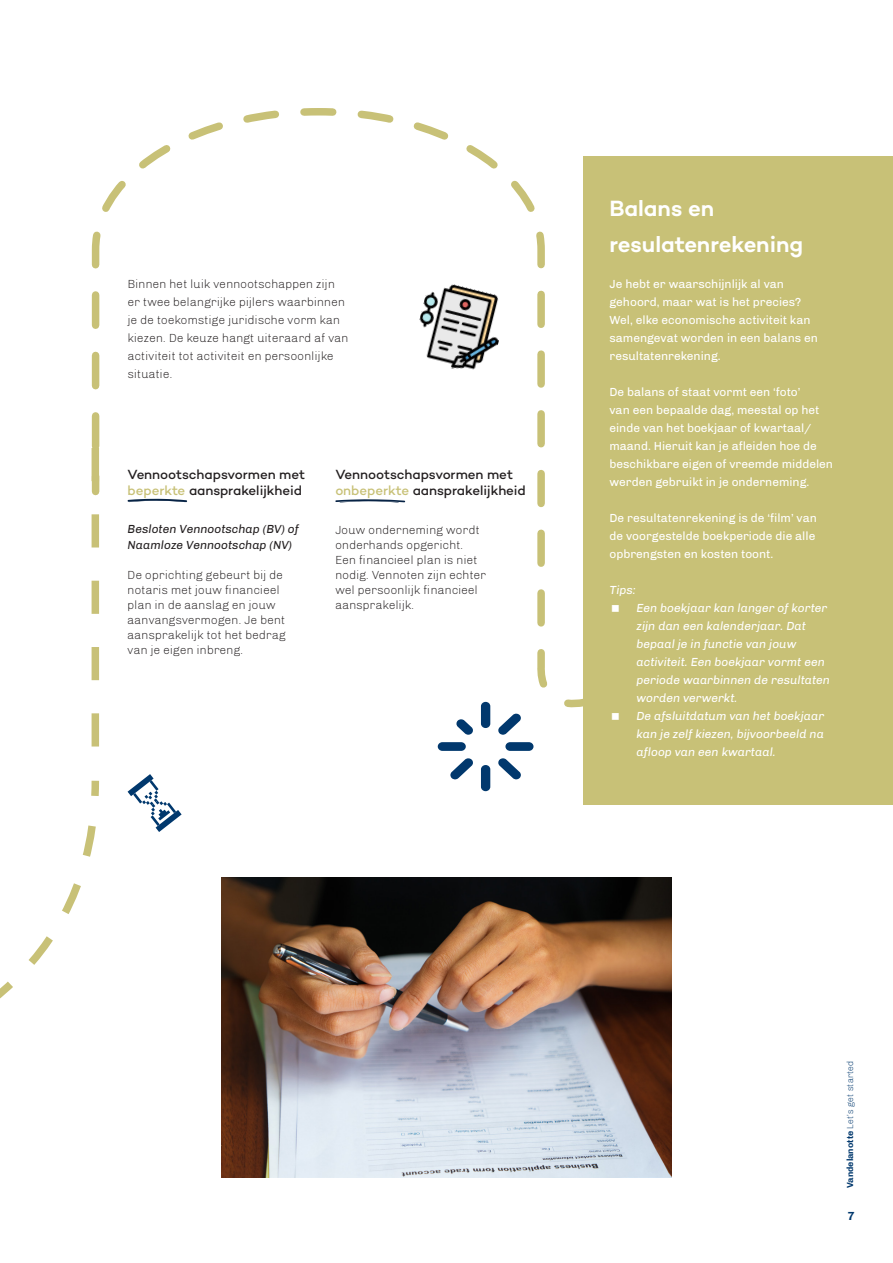
<style>
.page{position:relative;width:893px;height:1263px;background:#fff}
.page>*{position:absolute;margin:0;border:0;box-sizing:border-box;transform-origin:0 0}
.t1{font:600 22.5px/36px "Campton";letter-spacing:-.005em;color:#fff}
.t2{font:500 13.5px/16.2px "Campton";letter-spacing:-.005em;color:#231f20}
.t3{font:300 12px/15px "Chivo";color:#231f20}
.t4{font:12px/18px "Chivo";color:#fff}
.t5{font:italic 12px/18px "Chivo";color:#fff}
.t6{font:italic 12px/16.2px "Chivo";color:#231f20}
.t7{font:700 12px "Chivo";color:#01386d}
.t8{font:300 9px "Chivo";color:#01386d}
.s1{color:#c8c177}
.s2{font-weight:700}
</style>
<div class="page">
<svg style="left:91px;top:108px;width:493px;height:602px"></svg>
<div style="left:584px;top:156px;width:309px;height:649px;background:#c8c177"></div>
<div style="left:481px;top:702px;width:9px;height:26px;background:#01386d;border-radius:5px"></div>
<div style="left:481px;top:765px;width:9px;height:26px;background:#01386d;border-radius:5px"></div>
<div style="left:505px;top:742px;width:28px;height:9px;background:#01386d;border-radius:5px"></div>
<div style="left:438px;top:742px;width:28px;height:9px;background:#01386d;border-radius:5px"></div>
<svg style="left:456px;top:719px;width:17px;height:16px"></svg>
<svg style="left:498px;top:758px;width:23px;height:21px"></svg>
<svg style="left:498px;top:713px;width:23px;height:22px"></svg>
<svg style="left:450px;top:758px;width:23px;height:21px"></svg>
<svg style="left:128px;top:774px;width:54px;height:58px"></svg>
<svg style="left:92px;top:295px;width:7px;height:451px"></svg>
<img style="left:222px;top:878px;width:449px;height:300px">
<img style="left:410px;top:279px;width:99px;height:99px">
<svg style="left:335px;top:499px;width:70px;height:4px"></svg>
<svg style="left:128px;top:499px;width:59px;height:3px"></svg>
<svg style="left:0;top:780px;width:99px;height:219px"></svg>
<p class="t3" style="left:128px;top:275px;width:223px;line-height:18px">Binnen het luik vennootschappen zijn er twee belangrijke pijlers waarbinnen je de toekomstige juridische vorm kan kiezen. De keuze hangt uiteraard af van activiteit tot activiteit en persoonlijke situatie.</p>
<p class="t2" style="left:128px;top:466px;width:179px">Vennootschapsvormen met <span class="s1">beperkte</span> aansprakelijkheid</p>
<p class="t6" style="left:128px;top:521px;width:173px">Besloten Vennootschap (BV) of<br>Naamloze Vennootschap (NV)</p>
<p class="t3" style="left:128px;top:567px;width:160px">De oprichting gebeurt bij de notaris met jouw financieel plan in de aanslag en jouw aanvangsvermogen. Je bent aansprakelijk tot het bedrag van je eigen inbreng.</p>
<p class="t2" style="left:335px;top:466px;width:192px">Vennootschapsvormen met <span class="s1">onbeperkte</span> aansprakelijkheid</p>
<p class="t3" style="left:335px;top:522px;width:152px">Jouw onderneming wordt onderhands opgericht.<br>Een financieel plan is niet nodig. Vennoten zijn echter wel persoonlijk financieel aansprakelijk.</p>
<p class="t1" style="left:609px;top:190px;width:195px">Balans en resulatenrekening</p>
<p class="t4" style="left:609px;top:275px;width:210px">Je hebt er waarschijnlijk al van gehoord, maar wat is het precies?<br>Wel, elke economische activiteit kan samengevat worden in een balans en resultatenrekening.</p>
<p class="t4" style="left:609px;top:383px;width:225px">De balans of staat vormt een ‘foto’<br>van een bepaalde dag, meestal op het einde van het boekjaar of kwartaal/ maand. Hieruit kan je afleiden hoe de beschikbare eigen of vreemde middelen werden gebruikt in je onderneming.</p>
<p class="t4" style="left:609px;top:509px;width:209px;text-align:justify">De resultatenrekening is de ‘film’ van de voorgestelde boekperiode die alle opbrengsten en kosten toont.</p>
<p class="t5" style="left:609px;top:581px;width:28px">Tips:</p>
<p class="t5" style="left:636px;top:599px;width:195px">Een boekjaar kan langer of korter zijn dan een kalenderjaar. Dat bepaal je in functie van jouw activiteit. Een boekjaar vormt een periode waarbinnen de resultaten worden verwerkt.</p>
<p class="t5" style="left:636px;top:707px;width:189px;text-align:justify">De afsluitdatum van het boekjaar kan je zelf kiezen, bijvoorbeeld na afloop van een kwartaal.</p>
<p class="t8" style="left:845px;top:1188px;width:129px;rotate:-90deg"><span class="s2">Vandelanotte</span> Let’s get started</p>
<p class="t7" style="left:847px;top:1209px;width:9px">7</p>
</div>
